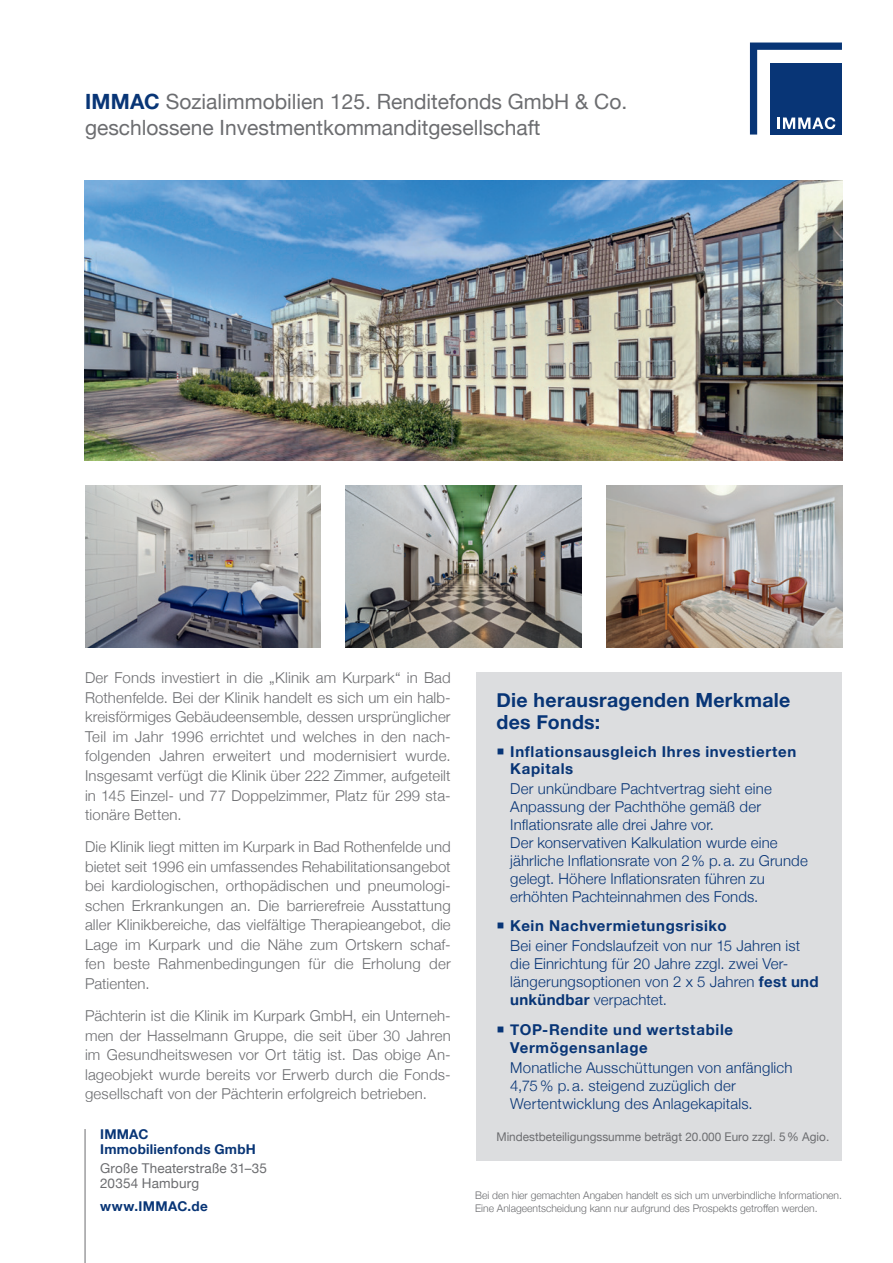
<style>
.page{position:relative;width:893px;height:1263px;background:#fff}
.page>*{position:absolute;margin:0;border:0;box-sizing:border-box;transform-origin:0 0}
.t1{font:21px/25.2px "Helvetica Neue";color:#6c6d70}
.t2{font:700 19.5px/21.8px "Helvetica Neue";letter-spacing:.015em;color:#083576}
.t3{font:300 15px/19.5px "Helvetica Neue";letter-spacing:.01em;color:#6c6d70;text-align:justify}
.t4{font:300 15px/18px "Helvetica Neue";letter-spacing:.01em;color:#083576}
.t5{font:700 15px/17.2px "Helvetica Neue";letter-spacing:.045em;color:#083576}
.t6{font:700 13.5px/15px "Helvetica Neue";letter-spacing:.02em;color:#083576}
.t7{font:13.5px/15px "Helvetica Neue";letter-spacing:.01em;color:#6c6d70}
.t8{font:12px "Helvetica Neue";color:#6c6d70}
.t9{font:300 10.5px/13.2px "Helvetica Neue";color:#6c6d70}
.s1{font-weight:700;color:#083576}
.s2{font-weight:700}
</style>
<div class="page">
<hr style="left:85px;top:1129px;width:1px;height:134px;background:#6c6d70">
<svg style="left:750px;top:43px;width:92px;height:92px"></svg>
<div style="left:476px;top:673px;width:366px;height:488px;background:#dcdddf"></div>
<img style="left:85px;top:486px;width:235px;height:161px">
<img style="left:346px;top:486px;width:235px;height:161px">
<img style="left:607px;top:486px;width:235px;height:161px">
<img style="left:85px;top:181px;width:757px;height:279px">
<h1 class="t1" style="left:85px;top:90px;width:544px"><span class="s1">IMMAC</span> Sozialimmobilien 125. Renditefonds GmbH &amp; Co. geschlossene Investmentkommanditgesellschaft</h1>
<p class="t3" style="left:85px;top:667px;width:367px">Der Fonds investiert in die „Klinik am Kurpark“ in Bad Rothenfelde. Bei der Klinik handelt es sich um ein halb&shy;kreisförmiges Gebäudeensemble, dessen ursprünglicher Teil im Jahr 1996 errichtet und welches in den nach&shy;folgenden Jahren erweitert und modernisiert wurde.<br>Insgesamt verfügt die Klinik über 222 Zimmer, aufgeteilt in 145 Einzel- und 77 Doppelzimmer, Platz für 299 sta&shy;tionäre Betten.</p>
<p class="t3" style="left:85px;top:836px;width:367px;text-align:left">Die Klinik liegt mitten im Kurpark in Bad Rothenfelde und bietet seit 1996 ein umfassendes Rehabilitationsangebot bei kardiologischen, orthopädischen und pneumologi&shy;schen Erkrankungen an. Die barrierefreie Ausstattung aller Klinikbereiche, das vielfältige Therapieangebot, die Lage im Kurpark und die Nähe zum Ortskern schaf&shy;fen beste Rahmenbedingungen für die Erholung der Patienten.</p>
<p class="t3" style="left:85px;top:1005px;width:367px">Pächterin ist die Klinik im Kurpark GmbH, ein Unterneh&shy;men der Hasselmann Gruppe, die seit über 30 Jahren im Gesundheitswesen vor Ort tätig ist. Das obige An&shy;lageobjekt wurde bereits vor Erwerb durch die Fonds&shy;gesellschaft von der Pächterin erfolgreich betrieben.</p>
<p class="t6" style="left:100px;top:1127px;width:157px">IMMAC<br>Immobilienfonds GmbH</p>
<p class="t7" style="left:100px;top:1161px;width:168px">Große Theaterstraße 31– 35<br>20354 Hamburg</p>
<p class="t6" style="left:100px;top:1199px;width:109px">www.IMMAC.de</p>
<h2 class="t2" style="left:496px;top:689px;width:295px">Die herausragenden Merkmale des Fonds:</h2>
<p class="t5" style="left:510px;top:743px;width:288px;text-indent:-14px">○ Inflationsausgleich Ihres investierten<br>Kapitals</p>
<p class="t4" style="left:510px;top:778px;width:299px">Der unkündbare Pachtvertrag sieht eine Anpassung der Pachthöhe gemäß der Inflationsrate alle drei Jahre vor.<br>Der konservativen Kalkulation wurde eine jährliche Inflationsrate von 2% p.a. zu Grunde gelegt. Höhere Inflationsraten führen zu erhöhten Pachteinnahmen des Fonds.</p>
<p class="t4" style="left:510px;top:914px;width:292px;line-height:20.1px;text-indent:-14px">○ <span class="s2">Kein Nachvermietungsrisiko<br></span>Bei einer Fondslaufzeit von nur 15 Jahren ist</p>
<p class="t4" style="left:510px;top:953px;width:310px">die Einrichtung für 20 Jahre zzgl. zwei Ver&shy;längerungsoptionen von 2 x 5 Jahren <span class="s2">fest und unkündbar</span> verpachtet.</p>
<p class="t5" style="left:510px;top:1022px;width:224px;text-indent:-14px">○ TOP-Rendite und wertstabile<br>Vermögensanlage</p>
<p class="t4" style="left:510px;top:1057px;width:284px">Monatliche Ausschüttungen von anfänglich<br>4,75% p. a. steigend zuzüglich der<br>Wertentwicklung des Anlagekapitals.</p>
<p class="t8" style="left:496px;top:1128px;width:334px">Mindestbeteiligungssumme beträgt 20.000 Euro zzgl. 5% Agio.</p>
<p class="t9" style="left:475px;top:1188px;width:368px">Bei den hier gemachten Angaben handelt es sich um unverbindliche Informationen.<br>Eine Anlageentscheidung kann nur aufgrund des Prospekts getroffen werden.</p>
</div>
